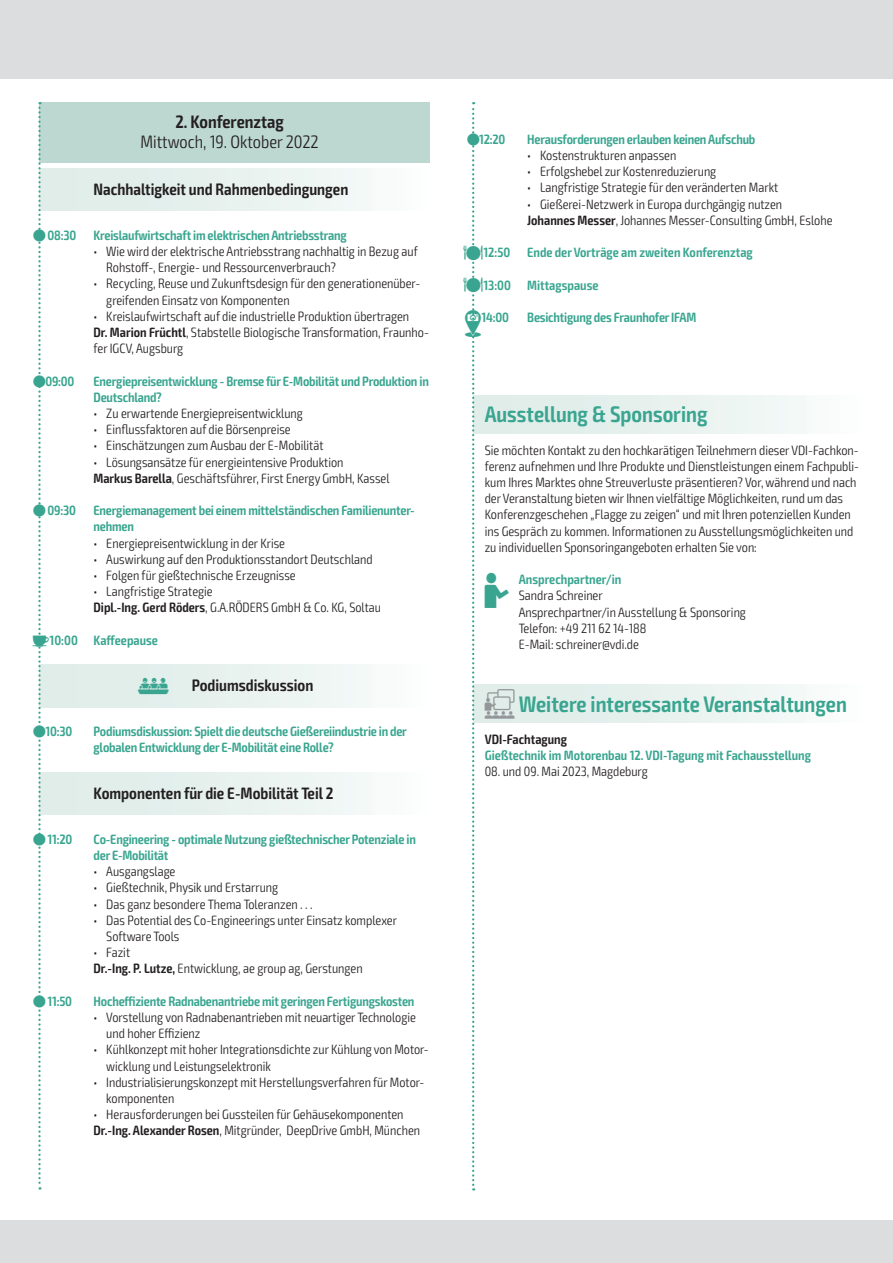
<style>
.page{position:relative;width:893px;height:1263px;background:#fff}
.page>*{position:absolute;margin:0;border:0;box-sizing:border-box;transform-origin:0 0}
.t1{font:600 condensed 22.5px "Exo 2";color:#39a590}
.t2{font:300 condensed 18px "Exo 2";color:#231f20}
.t3{font:600 condensed 18px "Exo 2";color:#231f20}
.t4{font:600 condensed 16.5px "Exo 2";color:#231f20}
.t5{font:300 condensed 13.5px/16.2px "Exo 2";color:#231f20}
.t6{font:600 condensed 13.5px/16.2px "Exo 2";letter-spacing:-.015em;color:#39a590}
.t7{font:600 condensed 13.5px "Exo 2";color:#231f20}
.t8{font:13.5px "VDI Iconset S4 A Regular";color:#39a590}
.s1{font-weight:600}
.s2{font-family:"VDI Iconset S4 A Regular";font-weight:400;font-stretch:normal}
.s3{font-family:"VDI Iconset S4 A Regular";font-weight:400;font-stretch:normal;font-size:10.5px}
.s4{font-family:"VDI Iconset S4 A Regular";font-weight:400;font-stretch:normal;font-size:15px;color:#939598}
</style>
<div class="page">
<div style="left:0;top:0;width:893px;height:79px;background:#dcdddf"></div>
<div style="left:0;top:1220px;width:893px;height:43px;background:#dcdddf"></div>
<div style="left:39px;top:102px;width:390px;height:25px;background:#bdd8d0"></div>
<div style="left:39px;top:125px;width:390px;height:38px;background:#bdd8d0"></div>
<div style="left:39px;top:168px;width:390px;height:43px;background:linear-gradient(to right,#dbeae5,#f9fcfb)"></div>
<div style="left:39px;top:665px;width:390px;height:42px;background:linear-gradient(to right,#dbeae5,#f9fcfb)"></div>
<div style="left:39px;top:772px;width:390px;height:42px;background:linear-gradient(to right,#dbeae5,#f9fcfb)"></div>
<div style="left:473px;top:396px;width:390px;height:37px;background:linear-gradient(to right,#dbeae5,#f9fcfb)"></div>
<div style="left:473px;top:684px;width:390px;height:38px;background:linear-gradient(to right,#dbeae5,#f9fcfb)"></div>
<svg style="left:38px;top:102px;width:8px;height:1087px"></svg>
<svg style="left:472px;top:102px;width:7px;height:1088px"></svg>
<h2 class="t3" style="left:175px;top:111px;width:110px">2. Konferenztag</h2>
<h2 class="t2" style="left:140px;top:131px;width:180px">Mittwoch, 19. Oktober 2022</h2>
<p class="t4" style="left:94px;top:179px;width:256px">Nachhaltigkeit und Rahmenbedingungen</p>
<p class="t6" style="left:48px;top:227px;width:30px">08:30</p>
<p class="t6" style="left:94px;top:227px;width:255px">Kreislaufwirtschaft im elektrischen Antriebsstrang</p>
<p class="t5" style="left:106px;top:243px;width:313px;text-indent:-13px">• Wie wird der elektrische Antriebsstrang nachhaltig in Bezug auf<br>Rohstoff-, Energie- und Ressourcenverbrauch?</p>
<p class="t5" style="left:106px;top:276px;width:315px;text-indent:-13px">• Recycling, Reuse und Zukunftsdesign für den generationenüber&shy;greifenden Einsatz von Komponenten</p>
<p class="t5" style="left:94px;top:308px;width:337px">• Kreislaufwirtschaft auf die industrielle Produktion übertragen<br><span class="s1">Dr. Marion Früchtl</span>, Stabstelle Biologische Transformation, Fraunho&shy;fer IGCV, Augsburg</p>
<p class="t6" style="left:45px;top:373px;width:31px">09:00</p>
<p class="t6" style="left:94px;top:373px;width:337px">Energiepreisentwicklung - Bremse für E-Mobilität und Produktion in<br>Deutschland?</p>
<p class="t5" style="left:94px;top:405px;width:211px">• Zu erwartende Energiepreisentwicklung</p>
<p class="t5" style="left:94px;top:422px;width:199px">• Einflussfaktoren auf die Börsenpreise</p>
<p class="t5" style="left:94px;top:438px;width:231px">• Einschätzungen zum Ausbau der E-Mobilität</p>
<p class="t5" style="left:94px;top:454px;width:298px">• Lösungsansätze für energieintensive Produktion<br><span class="s1">Markus Barella</span>, Geschäftsführer, First Energy GmbH, Kassel</p>
<p class="t6" style="left:48px;top:503px;width:30px">09:30</p>
<p class="t6" style="left:94px;top:503px;width:323px">Energiemanagement bei einem mittelständischen Familienunter&shy;nehmen</p>
<p class="t5" style="left:94px;top:535px;width:193px">• Energiepreisentwicklung in der Krise</p>
<p class="t5" style="left:94px;top:551px;width:281px">• Auswirkung auf den Produktionsstandort Deutschland</p>
<p class="t5" style="left:94px;top:567px;width:204px">• Folgen für gießtechnische Erzeugnisse</p>
<p class="t5" style="left:94px;top:584px;width:289px">• Langfristige Strategie<br><span class="s1">Dipl.-Ing. Gerd Röders</span>, G.A.RÖDERS GmbH &amp; Co. KG, Soltau</p>
<p class="t6" style="left:32px;top:632px;width:127px"><span class="s2">K</span>10:00 Kaffeepause</p>
<p class="t8" style="left:138px;top:678px;width:33px">p</p>
<p class="t4" style="left:192px;top:675px;width:123px">Podiumsdiskussion</p>
<p class="t6" style="left:45px;top:724px;width:28px">10:30</p>
<p class="t6" style="left:94px;top:724px;width:315px">Podiumsdiskussion: Spielt die deutsche Gießereiindustrie in der globalen Entwicklung der E-Mobilität eine Rolle?</p>
<p class="t4" style="left:94px;top:783px;width:241px">Komponenten für die E-Mobilität Teil 2</p>
<p class="t6" style="left:48px;top:831px;width:26px">11:20</p>
<p class="t6" style="left:94px;top:831px;width:324px">Co-Engineering - optimale Nutzung gießtechnischer Potenziale in der E-Mobilität</p>
<p class="t5" style="left:94px;top:864px;width:83px">• Ausgangslage</p>
<p class="t5" style="left:94px;top:880px;width:186px">• Gießtechnik, Physik und Erstarrung</p>
<p class="t5" style="left:94px;top:896px;width:220px">• Das ganz besondere Thema Toleranzen . . .</p>
<p class="t5" style="left:106px;top:912px;width:292px;text-indent:-13px">• Das Potential des Co-Engineerings unter Einsatz komplexer<br>Software Tools</p>
<p class="t5" style="left:94px;top:945px;width:271px">• Fazit<br><span class="s1">Dr.-Ing. P. Lutze,</span> Entwicklung, ae group ag, Gerstungen</p>
<p class="t6" style="left:48px;top:993px;width:26px">11:50</p>
<p class="t6" style="left:94px;top:993px;width:322px">Hocheffiziente Radnabenantriebe mit geringen Fertigungskosten</p>
<p class="t5" style="left:106px;top:1009px;width:311px;text-indent:-13px">• Vorstellung von Radnabenantrieben mit neuartiger Technologie und hoher Effizienz</p>
<p class="t5" style="left:106px;top:1042px;width:324px;text-indent:-13px">• Kühlkonzept mit hoher Integrationsdichte zur Kühlung von Motor&shy;wicklung und Leistungselektronik</p>
<p class="t5" style="left:106px;top:1074px;width:320px;text-indent:-13px">• Industrialisierungskonzept mit Herstellungsverfahren für Motor&shy;komponenten</p>
<p class="t5" style="left:94px;top:1107px;width:328px">• Herausforderungen bei Gussteilen für Gehäusekomponenten<br><span class="s1">Dr.-Ing. Alexander Rosen</span>, Mitgründer, DeepDrive GmbH, München</p>
<p class="t6" style="left:479px;top:131px;width:28px">12:20</p>
<p class="t6" style="left:527px;top:131px;width:230px">Herausforderungen erlauben keinen Aufschub</p>
<p class="t5" style="left:527px;top:148px;width:151px">• Kostenstrukturen anpassen</p>
<p class="t5" style="left:527px;top:164px;width:191px">• Erfolgshebel zur Kostenreduzierung</p>
<p class="t5" style="left:527px;top:180px;width:253px">• Langfristige Strategie für den veränderten Markt</p>
<p class="t5" style="left:527px;top:196px;width:307px">• Gießerei-Netzwerk in Europa durchgängig nutzen<br><span class="s1">Johannes Messer</span>, Johannes Messer-Consulting GmbH, Eslohe</p>
<p class="t6" style="left:463px;top:245px;width:48px"><span class="s2">M</span>12:50</p>
<p class="t6" style="left:527px;top:245px;width:227px">Ende der Vorträge am zweiten Konferenztag</p>
<p class="t6" style="left:463px;top:277px;width:137px"><span class="s2">M</span>13:00 Mittagspause</p>
<p class="t6" style="left:465px;top:310px;width:45px"><span class="s3">b</span>14:00</p>
<p class="t6" style="left:527px;top:310px;width:170px">Besichtigung des Fraunhofer IFAM</p>
<h1 class="t1" style="left:485px;top:401px;width:224px">Ausstellung &amp; Sponsoring</h1>
<p class="t5" style="left:485px;top:442px;width:376px">Sie möchten Kontakt zu den hochkarätigen Teilnehmern dieser VDI-Fachkon&shy;ferenz aufnehmen und Ihre Produkte und Dienstleistungen einem Fachpubli&shy;kum Ihres Marktes ohne Streuverluste präsentieren? Vor, während und nach der Veranstaltung bieten wir Ihnen vielfältige Möglichkeiten, rund um das Konferenzgeschehen „Flagge zu zeigen“ und mit Ihren potenziellen Kunden ins Gespräch zu kommen. Informationen zu Ausstellungsmöglichkeiten und zu individuellen Sponsoringangeboten erhalten Sie von:</p>
<p class="t8" style="left:485px;top:582px;width:26px">A</p>
<p class="t6" style="left:519px;top:572px;width:104px">Ansprechpartner/in</p>
<p class="t5" style="left:519px;top:588px;width:229px">Sandra Schreiner<br>Ansprechpartner/in Ausstellung &amp; Sponsoring<br>Telefon: +49 211 62 14-188<br>E-Mail: schreiner@vdi.de</p>
<h1 class="t1" style="left:485px;top:690px;width:364px"><span class="s4">W</span> Weitere interessante Veranstaltungen</h1>
<p class="t7" style="left:485px;top:731px;width:84px">VDI-Fachtagung</p>
<p class="t6" style="left:485px;top:748px;width:328px">Gießtechnik im Motorenbau 12. VDI-Tagung mit Fachausstellung</p>
<p class="t5" style="left:485px;top:764px;width:165px">08. und 09. Mai 2023, Magdeburg</p>
</div>
